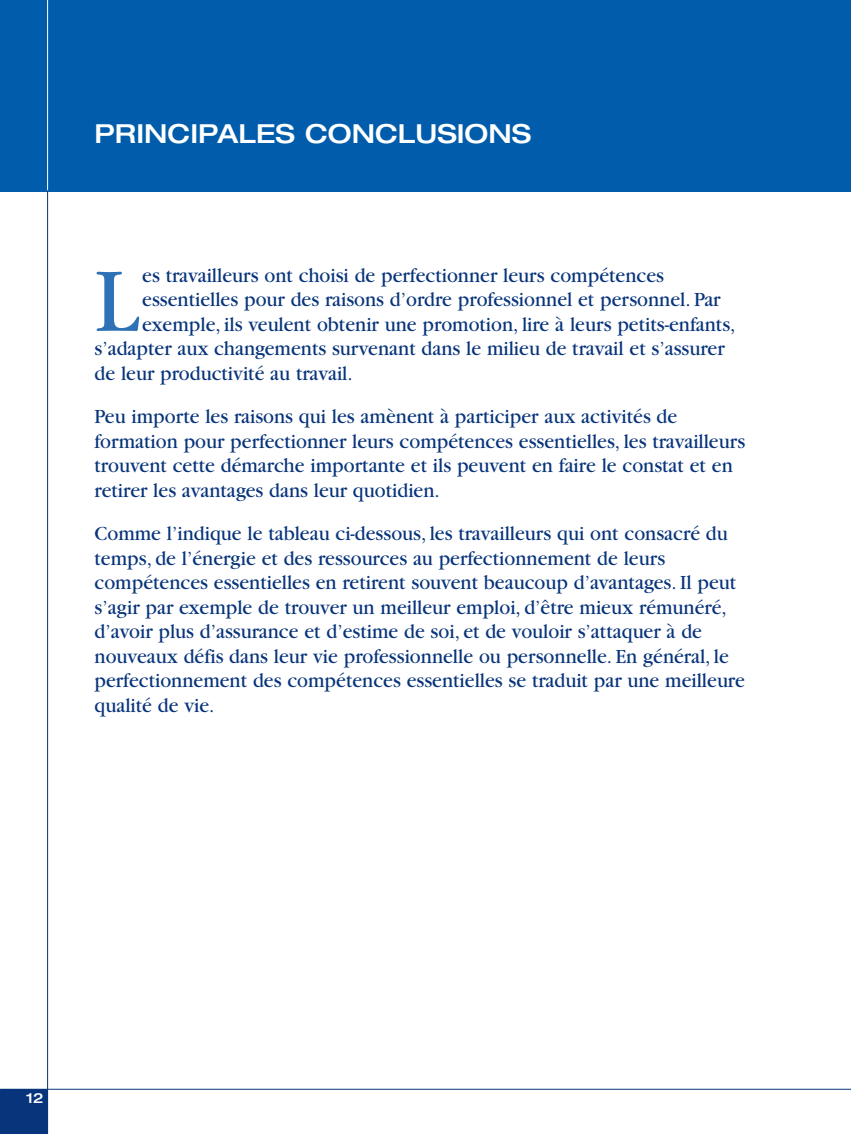
<style>
.page{position:relative;width:851px;height:1134px;background:#fff}
.page>*{position:absolute;margin:0;border:0;box-sizing:border-box;transform-origin:0 0}
.t1{font:94.67px "Garamond";color:#2e71b7;scale:.95 1}
.t2{font:500 expanded 26.25px "Helvetica Neue";color:#fff}
.t3{font:21px/24.5px "Garamond";color:#08347b;scale:.95 1}
.t4{font:500 expanded 14px "Helvetica Neue";color:#fff}
</style>
<div class="page">
<div style="left:0;top:0;width:850px;height:192px;background:#015dab"></div>
<hr style="left:47px;top:0;width:1px;height:192px;background:#fff">
<hr style="left:47px;top:190px;width:1px;height:944px;background:#08347b">
<div style="left:0;top:1089px;width:48px;height:45px;background:#08347b"></div>
<hr style="left:0;top:1089px;width:850px;height:1px;background:#08347b">
<h1 class="t2" style="left:94px;top:125px;width:438px">PRINCIPALES CONCLUSIONS</h1>
<p class="t1" style="left:94px;top:268px;width:48px">L</p>
<p class="t3" style="left:142px;top:265px;width:550px">es travailleurs ont choisi de perfectionner leurs compétences</p>
<p class="t3" style="left:142px;top:289px;width:610px">essentielles pour des raisons d’ordre professionnel et personnel. Par</p>
<p class="t3" style="left:142px;top:314px;width:626px">exemple, ils veulent obtenir une promotion, lire à leurs petits-enfants,</p>
<p class="t3" style="left:95px;top:338px;width:664px">s’adapter aux changements survenant dans le milieu de travail et s’assurer</p>
<p class="t3" style="left:95px;top:363px;width:273px">de leur productivité au travail.</p>
<p class="t3" style="left:95px;top:406px;width:686px">Peu importe les raisons qui les amènent à participer aux activités de formation pour perfectionner leurs compétences essentielles, les travailleurs trouvent cette démarche importante et ils peuvent en faire le constat et en retirer les avantages dans leur quotidien.</p>
<p class="t3" style="left:95px;top:523px;width:686px">Comme l’indique le tableau ci-dessous, les travailleurs qui ont consacré du temps, de l’énergie et des ressources au perfectionnement de leurs compétences essentielles en retirent souvent beaucoup d’avantages. Il peut s’agir par exemple de trouver un meilleur emploi, d’être mieux rémunéré, d’avoir plus d’assurance et d’estime de soi, et de vouloir s’attaquer à de nouveaux défis dans leur vie professionnelle ou personnelle. En général, le perfectionnement des compétences essentielles se traduit par une meilleure qualité de vie.</p>
<p class="t4" style="left:26px;top:1093px;width:19px">12</p>
</div>
